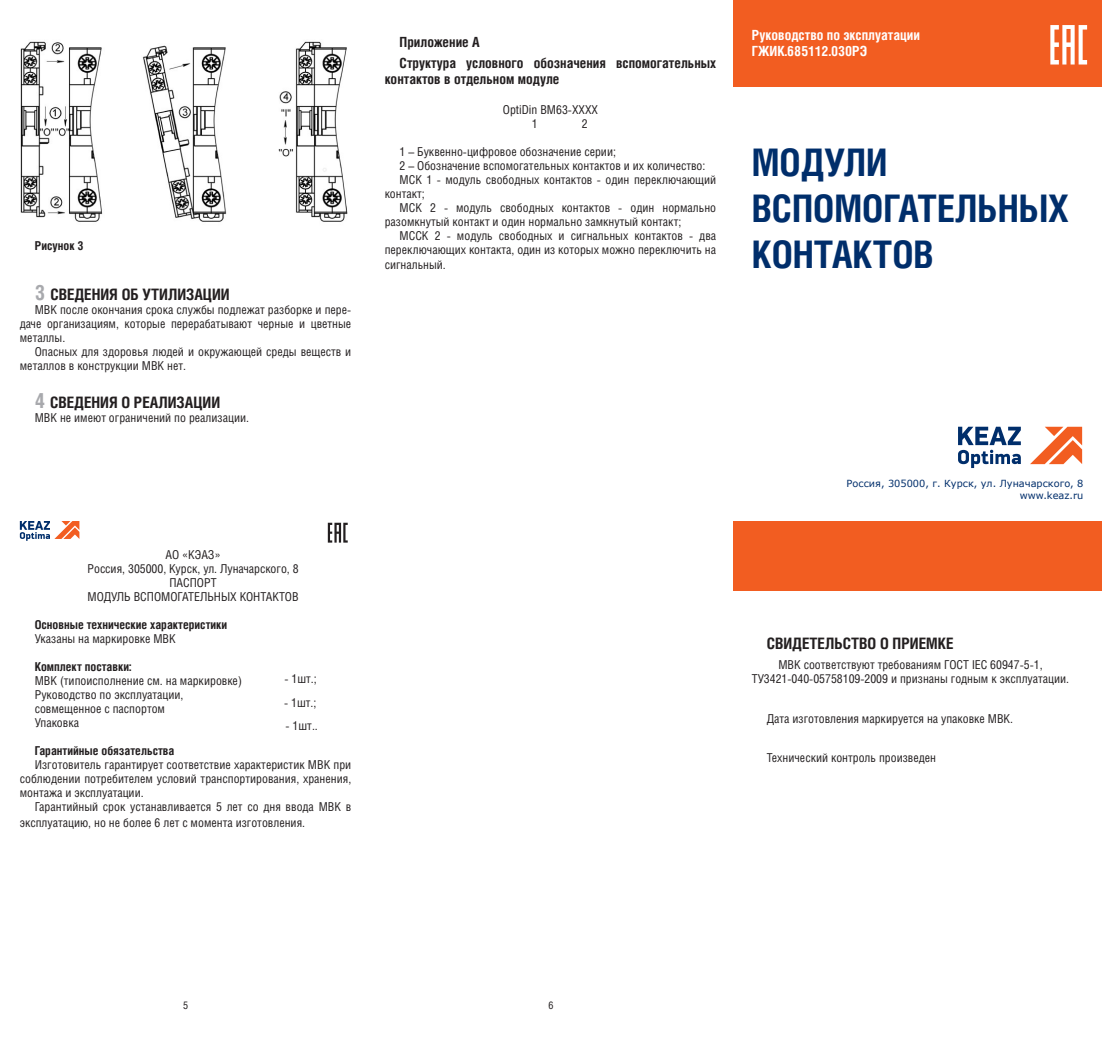
<style>
.page{position:relative;width:1102px;height:1042px;background:#fff}
.page>*{position:absolute;margin:0;border:0;box-sizing:border-box;transform-origin:0 0}
.t1{font:700 37.98px/45.7px "Helios Cond C";color:#002e6b}
.t2{font:700 15.75px "Helios Cond C";color:#231f20}
.t3{font:700 14px/15.8px "Helios Cond C";color:#231f20}
.t4{font:700 14px "Helios Cond C";color:#fff}
.t5{font:12.25px/14px "Helios Cond C";color:#231f20}
.t6{font:700 12.25px "Helios Cond C";color:#231f20}
.t7{font:10.5px "Helios Cond C";color:#231f20}
.t8{font:9.8px "Verdana";color:#002e6b}
.s1{font-size:21px;color:#a8a9ad}
</style>
<div class="page">
<div style="left:733px;top:0;width:368px;height:87px;background:#f25d21"></div>
<div style="left:733px;top:521px;width:368px;height:70px;background:#f25d21"></div>
<svg style="left:1050px;top:25px;width:36px;height:40px"></svg>
<svg style="left:1030px;top:427px;width:51px;height:37px"></svg>
<svg style="left:958px;top:427px;width:62px;height:41px"></svg>
<svg style="left:20px;top:521px;width:59px;height:20px"></svg>
<svg style="left:327px;top:522px;width:21px;height:21px"></svg>
<svg style="left:328px;top:523px;width:19px;height:19px"></svg>
<img style="left:20px;top:41px;width:328px;height:181px">
<p class="t6" style="left:35px;top:238px;width:50px">Рисунок 3</p>
<p class="t2" style="left:35px;top:285px;width:196px"><span class="s1">3</span> СВЕДЕНИЯ ОБ УТИЛИЗАЦИИ</p>
<p class="t5" style="left:20px;top:302px;width:333px;text-align:justify;text-indent:15px">МВК после окончания срока службы подлежат разборке и пере&shy;даче организациям, которые перерабатывают черные и цветные металлы.</p>
<p class="t5" style="left:20px;top:344px;width:333px;text-indent:15px">Опасных для здоровья людей и окружающей среды веществ и металлов в конструкции МВК нет.</p>
<p class="t2" style="left:35px;top:393px;width:187px"><span class="s1">4</span> СВЕДЕНИЯ О РЕАЛИЗАЦИИ</p>
<p class="t5" style="left:35px;top:411px;width:216px">МВК не имеют ограничений по реализации.</p>
<p class="t3" style="left:399px;top:34px;width:82px">Приложение А</p>
<p class="t3" style="left:384px;top:55px;width:333px;text-indent:15px">Структура условного обозначения вспомогательных контактов в отдельном модуле</p>
<p class="t5" style="left:503px;top:102px;width:97px">OptiDin ВМ63-ХХХХ</p>
<p class="t5" style="left:531px;top:116px;width:7px">1</p>
<p class="t5" style="left:581px;top:116px;width:7px">2</p>
<p class="t5" style="left:399px;top:144px;width:218px">1 – Буквенно-цифровое обозначение серии;</p>
<p class="t5" style="left:399px;top:158px;width:307px">2 – Обозначение вспомогательных контактов и их количество:</p>
<p class="t5" style="left:384px;top:172px;width:333px;text-indent:15px">МСК 1 - модуль свободных контактов - один переключающий контакт;</p>
<p class="t5" style="left:384px;top:200px;width:333px;text-indent:15px">МСК 2 - модуль свободных контактов - один нормально разомкнутый контакт и один нормально замкнутый контакт;</p>
<p class="t5" style="left:384px;top:228px;width:333px;text-align:right">МССК 2 - модуль свободных и сигнальных контактов - два переключающих контакта, один из которых можно переключить на</p>
<p class="t5" style="left:384px;top:258px;width:63px">сигнальный.</p>
<p class="t5" style="left:165px;top:547px;width:57px">АО «КЭАЗ»</p>
<p class="t5" style="left:87px;top:561px;width:213px">Россия, 305000, Курск, ул. Луначарского, 8</p>
<p class="t5" style="left:169px;top:575px;width:49px">ПАСПОРТ</p>
<p class="t5" style="left:87px;top:589px;width:213px">МОДУЛЬ ВСПОМОГАТЕЛЬНЫХ КОНТАКТОВ</p>
<p class="t6" style="left:35px;top:617px;width:194px">Основные технические характеристики</p>
<p class="t5" style="left:35px;top:631px;width:142px">Указаны на маркировке МВК</p>
<p class="t6" style="left:35px;top:659px;width:98px">Комплект поставки:</p>
<p class="t5" style="left:35px;top:673px;width:209px">МВК (типоисполнение см. на маркировке)</p>
<p class="t5" style="left:284px;top:672px;width:34px">- 1шт.;</p>
<p class="t5" style="left:35px;top:687px;width:150px">Руководство по эксплуатации,</p>
<p class="t5" style="left:35px;top:701px;width:132px">совмещенное с паспортом</p>
<p class="t5" style="left:284px;top:695px;width:34px">- 1шт.;</p>
<p class="t5" style="left:35px;top:715px;width:46px">Упаковка</p>
<p class="t5" style="left:285px;top:718px;width:34px">- 1шт..</p>
<p class="t6" style="left:35px;top:743px;width:141px">Гарантийные обязательства</p>
<p class="t5" style="left:20px;top:757px;width:333px;text-align:justify;text-indent:15px">Изготовитель гарантирует соответствие характеристик МВК при соблюдении потребителем условий транспортирования, хранения, монтажа и эксплуатации.</p>
<p class="t5" style="left:20px;top:798px;width:333px;line-height:15.8px;text-indent:15px">Гарантийный срок устанавливается 5 лет со дня ввода МВК в эксплуатацию, но не более 6 лет с момента изготовления.</p>
<p class="t4" style="left:751px;top:26px;width:169px">Руководство по эксплуатации</p>
<p class="t4" style="left:751px;top:43px;width:117px">ГЖИК.685112.030РЭ</p>
<p class="t1" style="left:751px;top:139px;width:319px">МОДУЛИ<br>ВСПОМОГАТЕЛЬНЫХ<br>КОНТАКТОВ</p>
<p class="t8" style="left:846px;top:476px;width:238px">Россия, 305000, г. Курск, ул. Луначарского, 8</p>
<p class="t8" style="left:1019px;top:488px;width:65px">www.keaz.ru</p>
<p class="t2" style="left:766px;top:634px;width:188px">СВИДЕТЕЛЬСТВО О ПРИЕМКЕ</p>
<p class="t5" style="left:751px;top:657px;width:319px;text-align:center">МВК соответствуют требованиям ГОСТ IEC 60947-5-1,<br>ТУ3421-040-05758109-2009 и признаны годным к эксплуатации.</p>
<p class="t5" style="left:766px;top:711px;width:248px">Дата изготовления маркируется на упаковке МВК.</p>
<p class="t5" style="left:766px;top:750px;width:171px">Технический контроль произведен</p>
<p class="t7" style="left:183px;top:999px;width:7px">5</p>
<p class="t7" style="left:548px;top:999px;width:7px">6</p>
</div>
